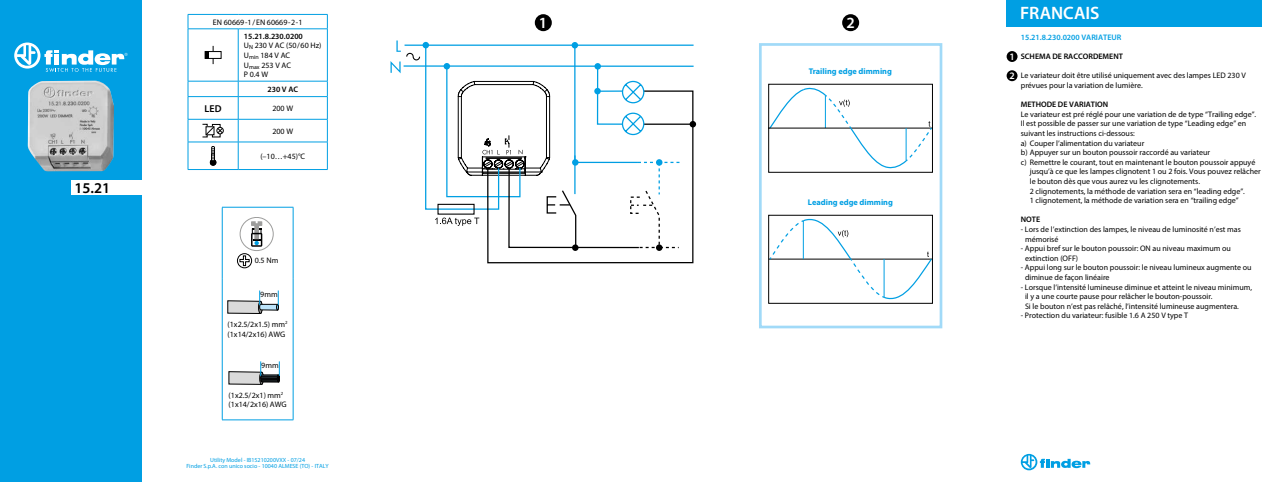
<style>
.page{position:relative;width:1276px;height:482px;background:#fff}
.page>*{position:absolute;margin:0;border:0;box-sizing:border-box;transform-origin:0 0}
.t1{font:600 18px "Myriad Pro";color:#fff}
.t2{font:600 15.6px "Myriad Pro";color:#fff}
.t3{font:600 15px "Myriad Pro";color:#000}
.t4{font:600 10px "Myriad Pro";color:#000}
.t5{font:600 9.9px/19.2px "Myriad Pro";color:#fff}
.t6{font:700 8.3px "Myriad Pro";color:#009fe3}
.t7{font:8px/9.6px "Myriad Pro";color:#000}
.t8{font:600 8px "Myriad Pro";color:#000}
.t9{font:600 8px "Myriad Pro";color:#009fe3}
.t10{font:6px/6px "Myriad Pro";color:#009fe3;text-align:center}
.s1{font-weight:600}
</style>
<div class="page">
<hr style="left:188px;top:14px;width:50px;height:1px;background:#009fe3">
<svg style="left:188px;top:15px;width:1px;height:14px"></svg>
<hr style="left:238px;top:14px;width:90px;height:1px;background:#009fe3">
<svg style="left:327px;top:15px;width:1px;height:14px"></svg>
<hr style="left:188px;top:29px;width:50px;height:1px;background:#009fe3">
<hr style="left:188px;top:29px;width:1px;height:52px;background:#009fe3">
<hr style="left:238px;top:29px;width:90px;height:1px;background:#009fe3">
<hr style="left:238px;top:29px;width:1px;height:52px;background:#009fe3">
<hr style="left:327px;top:29px;width:1px;height:52px;background:#009fe3">
<hr style="left:238px;top:81px;width:90px;height:1px;background:#009fe3">
<hr style="left:238px;top:96px;width:90px;height:1px;background:#009fe3">
<hr style="left:188px;top:119px;width:50px;height:1px;background:#009fe3">
<hr style="left:238px;top:119px;width:90px;height:1px;background:#009fe3">
<hr style="left:188px;top:142px;width:50px;height:1px;background:#009fe3">
<hr style="left:238px;top:142px;width:90px;height:1px;background:#009fe3">
<svg style="left:238px;top:81px;width:1px;height:88px"></svg>
<svg style="left:327px;top:81px;width:1px;height:88px"></svg>
<hr style="left:188px;top:169px;width:50px;height:1px;background:#009fe3">
<hr style="left:238px;top:169px;width:90px;height:1px;background:#009fe3">
<hr style="left:188px;top:81px;width:50px;height:1px;background:#009fe3">
<svg style="left:188px;top:81px;width:1px;height:88px"></svg>
<hr style="left:188px;top:96px;width:50px;height:1px;background:#009fe3">
<div style="left:205px;top:51px;width:17px;height:8px;border:1px solid #000"></div>
<svg style="left:205px;top:46px;width:9px;height:18px"></svg>
<div style="left:212px;top:124px;width:8px;height:13px;border:1px solid #000"></div>
<div style="left:216px;top:127px;width:8px;height:7px;border:1px solid #000;border-radius:50%"></div>
<svg style="left:205px;top:126px;width:18px;height:10px"></svg>
<svg style="left:210px;top:146px;width:6px;height:19px"></svg>
<svg style="left:1020px;top:454px;width:70px;height:16px"></svg>
<div style="left:535px;top:14px;width:17px;height:17px;background:#000;border-radius:50%"></div>
<div style="left:759px;top:43px;width:183px;height:285px;border:3px solid #a1daf8"></div>
<div style="left:768px;top:215px;width:164px;height:89px;border:1px solid #000"></div>
<svg style="left:768px;top:216px;width:165px;height:85px"></svg>
<svg style="left:768px;top:84px;width:165px;height:89px"></svg>
<div style="left:842px;top:14px;width:17px;height:17px;background:#000;border-radius:50%"></div>
<hr style="left:222px;top:207px;width:71px;height:1px;background:#009fe3">
<hr style="left:222px;top:207px;width:1px;height:71px;background:#009fe3">
<hr style="left:293px;top:207px;width:1px;height:71px;background:#009fe3">
<hr style="left:222px;top:278px;width:1px;height:71px;background:#009fe3">
<hr style="left:293px;top:278px;width:1px;height:71px;background:#009fe3">
<hr style="left:222px;top:349px;width:1px;height:71px;background:#009fe3">
<hr style="left:293px;top:349px;width:1px;height:71px;background:#009fe3">
<hr style="left:222px;top:420px;width:71px;height:1px;background:#009fe3">
<div style="left:240px;top:217px;width:34px;height:34px;border:1px solid #9d9d9c;border-radius:50%"></div>
<svg style="left:251px;top:221px;width:11px;height:26px"></svg>
<div style="left:237px;top:253px;width:15px;height:15px;border:1px solid #000;border-radius:50%"></div>
<svg style="left:239px;top:255px;width:11px;height:11px"></svg>
<div style="left:258px;top:301px;width:4px;height:13px;border:1px solid #000;border-radius:50%"></div>
<svg style="left:228px;top:290px;width:51px;height:23px"></svg>
<svg style="left:229px;top:361px;width:51px;height:23px"></svg>
<div style="left:0;top:0;width:142px;height:482px;background:#009fe3"></div>
<div style="left:71px;top:180px;width:75px;height:15px;background:#fff"></div>
<svg style="left:14px;top:43px;width:114px;height:29px"></svg>
<img style="left:28px;top:81px;width:86px;height:90px">
<svg style="left:487px;top:90px;width:207px;height:173px"></svg>
<hr style="left:404px;top:45px;width:289px;height:1px;background:#009fe3">
<div style="left:572px;top:244px;width:6px;height:7px;background:#000;border-radius:50%"></div>
<div style="left:689px;top:121px;width:7px;height:6px;background:#000;border-radius:50%"></div>
<div style="left:656px;top:244px;width:6px;height:7px;background:#000;border-radius:50%"></div>
<hr style="left:403px;top:65px;width:290px;height:2px;background:#009fe3">
<svg style="left:390px;top:41px;width:290px;height:208px"></svg>
<div style="left:1006px;top:0;width:255px;height:27px;background:#009fe3"></div>
<div style="left:1006px;top:51px;width:11px;height:11px;background:#000;border-radius:50%"></div>
<div style="left:1006px;top:70px;width:11px;height:11px;background:#000;border-radius:50%"></div>
<h3 class="t3" style="left:74px;top:178px;width:37px">15.21</h3>
<p class="t7" style="left:213px;top:17px;width:91px">EN 60669-1/EN 60669-2-1</p>
<p class="t7" style="left:244px;top:31px;width:79px"><span class="s1">15.21.8.230.0200<br></span>U<sub>N</sub> 230 V AC (50/60 Hz)<br>U<sub>min</sub> 184 V AC<br>U<sub>max</sub> 253 V AC<br>P 0.4 W</p>
<p class="t8" style="left:267px;top:84px;width:32px">230 V AC</p>
<p class="t4" style="left:205px;top:102px;width:18px">LED</p>
<p class="t7" style="left:272px;top:103px;width:22px">200 W</p>
<p class="t7" style="left:272px;top:126px;width:22px">200 W</p>
<p class="t7" style="left:260px;top:151px;width:46px">(–10…+45)°C</p>
<p class="t7" style="left:255px;top:256px;width:25px">0.5 Nm</p>
<p class="t7" style="left:260px;top:289px;width:19px">9mm</p>
<p class="t7" style="left:228px;top:319px;width:62px">(1x2.5/2x1.5) mm<sup>2 </sup>(1x14/2x16) AWG</p>
<p class="t7" style="left:261px;top:360px;width:19px">9mm</p>
<p class="t7" style="left:229px;top:390px;width:60px">(1x2.5/2x1) mm<sup>2 </sup>(1x14/2x16) AWG</p>
<p class="t10" style="left:186px;top:457px;width:144px">Utility Model - IB15210200VXX - 07/24<br>Finder S.p.A. con unico socio - 10040 ALMESE (TO) - ITALY</p>
<h2 class="t2" style="left:539px;top:13px;width:10px">1</h2>
<h2 class="t2" style="left:846px;top:13px;width:10px">2</h2>
<p class="t6" style="left:808px;top:66px;width:85px">Trailing edge dimming</p>
<p class="t6" style="left:808px;top:197px;width:87px">Leading edge dimming</p>
<h1 class="t1" style="left:1020px;top:2px;width:81px">FRANCAIS</h1>
<p class="t9" style="left:1020px;top:32px;width:102px">15.21.8.230.0200 VARIATEUR</p>
<p class="t8" style="left:1020px;top:51px;width:104px">SCHEMA DE RACCORDEMENT</p>
<p class="t7" style="left:1020px;top:71px;width:227px">Le variateur doit être utilisé uniquement avec des lampes LED 230 V prévues pour la variation de lumière.</p>
<p class="t8" style="left:1020px;top:99px;width:89px">METHODE DE VARIATION</p>
<p class="t7" style="left:1020px;top:109px;width:237px">Le variateur est pré réglé pour une variation de de type “Trailing edge”.</p>
<p class="t7" style="left:1020px;top:119px;width:227px">Il est possible de passer sur une variation de type “Leading edge” en</p>
<p class="t7" style="left:1020px;top:128px;width:116px">suivant les instructions ci-dessous:</p>
<p class="t7" style="left:1020px;top:138px;width:125px">a) Couper l’alimentation du variateur</p>
<p class="t7" style="left:1020px;top:148px;width:191px">b) Appuyer sur un bouton poussoir raccordé au variateur</p>
<p class="t7" style="left:1020px;top:157px;width:236px">c) Remettre le courant, tout en maintenant le bouton poussoir appuyé</p>
<p class="t7" style="left:1029px;top:167px;width:232px">jusqu’à ce que les lampes clignotent 1 ou 2 fois. Vous pouvez relâcher</p>
<p class="t7" style="left:1029px;top:176px;width:172px">le bouton dès que vous aurez vu les clignotements.</p>
<p class="t7" style="left:1029px;top:186px;width:217px">2 clignotements, la méthode de variation sera en “leading edge”.</p>
<p class="t7" style="left:1029px;top:196px;width:210px">1 clignotement, la méthode de variation sera en “trailing edge”</p>
<p class="t8" style="left:1020px;top:215px;width:21px">NOTE</p>
<p class="t7" style="left:1025px;top:224px;width:217px;text-indent:-4px">- Lors de l’extinction des lampes, le niveau de luminosité n’est mas mémorisé</p>
<p class="t7" style="left:1025px;top:244px;width:207px;text-indent:-4px">- Appui bref sur le bouton poussoir: ON au niveau maximum ou extinction (OFF)</p>
<p class="t7" style="left:1025px;top:263px;width:228px;text-indent:-4px">- Appui long sur le bouton poussoir: le niveau lumineux augmente ou diminue de façon linéaire</p>
<p class="t7" style="left:1025px;top:282px;width:229px;text-indent:-4px">- Lorsque l’intensité lumineuse diminue et atteint le niveau minimum, il y a une courte pause pour relâcher le bouton-poussoir.<br>Si le bouton n’est pas relâché, l’intensité lumineuse augmentera.</p>
<p class="t7" style="left:1020px;top:311px;width:169px">- Protection du variateur: fusible 1.6 A 250 V type T</p>
<p class="t5" style="left:1009px;top:47px;width:7px">1<br>2</p>
</div>
